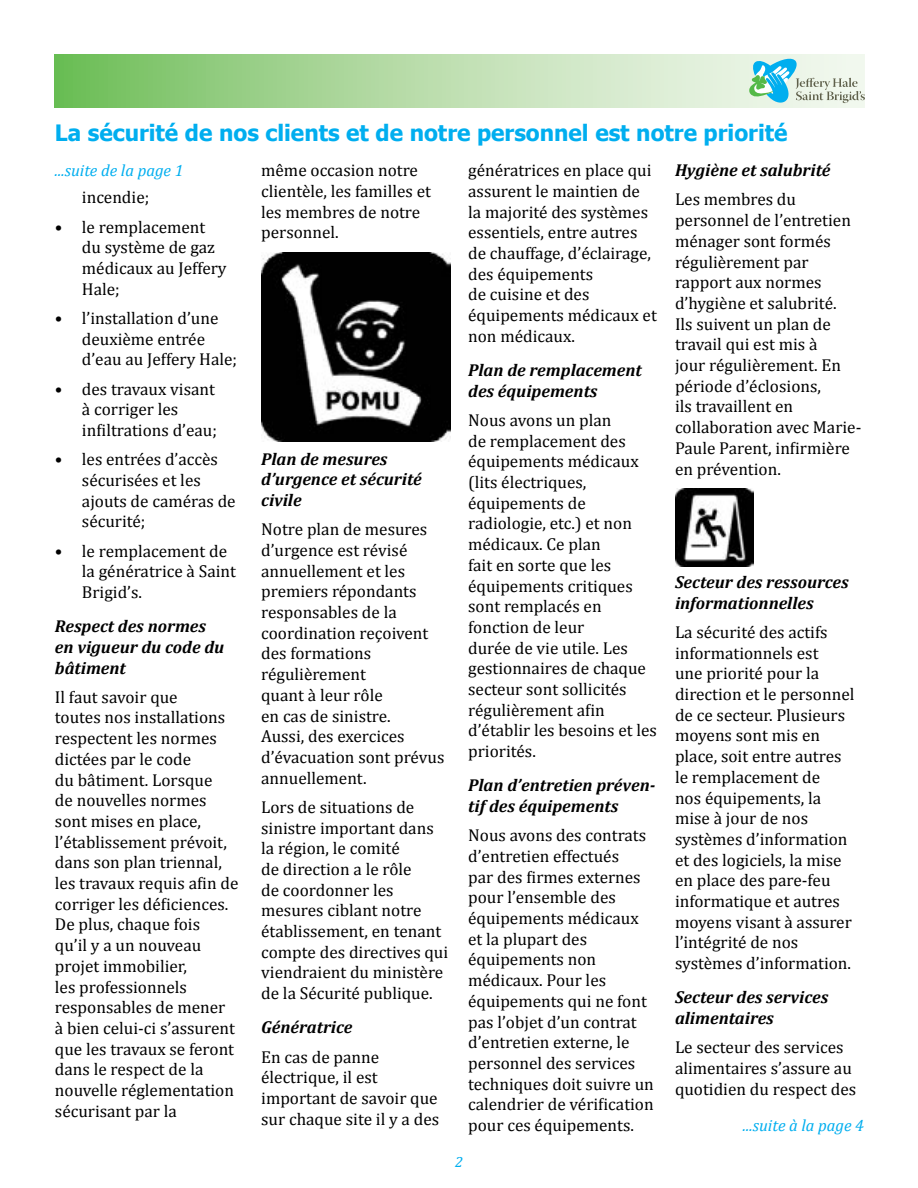
<style>
.page{position:relative;width:918px;height:1188px;background:#fff}
.page>*{position:absolute;margin:0;border:0;box-sizing:border-box;transform-origin:0 0}
.t1{font:700 22.5px "Tahoma";color:#00aeef}
.t2{font:17.25px/20.7px "Cambria";color:#000}
.t3{font:italic 700 17.25px/20.7px "Cambria";color:#000}
.t4{font:italic 16.5px "Cambria";color:#00aeef}
.t5{font:italic 15px "Cambria";color:#00aeef}
</style>
<div class="page">
<div style="left:55px;top:54px;width:810px;height:53px;background:linear-gradient(to right,#76c05f,#fefcfc)"></div>
<svg style="left:747px;top:57px;width:118px;height:47px;background:#b9deda"></svg>
<img style="left:261px;top:252px;width:189px;height:189px">
<img style="left:675px;top:488px;width:79px;height:79px">
<h1 class="t1" style="left:55px;top:117px;width:734px">La sécurité de nos clients et de notre personnel est notre priorité</h1>
<p class="t4" style="left:55px;top:158px;width:130px">...suite de la page 1</p>
<p class="t2" style="left:82px;top:187px;width:69px">incendie;</p>
<p class="t2" style="left:82px;top:216px;width:146px;text-indent:-27px">• le remplacement du système de gaz médicaux au Jeffery<br>Hale;</p>
<p class="t2" style="left:82px;top:308px;width:157px;text-indent:-27px">• l’installation d’une deuxième entrée d’eau au Jeffery Hale;</p>
<p class="t2" style="left:82px;top:378px;width:137px;text-indent:-27px">• des travaux visant à corriger les infiltrations d’eau;</p>
<p class="t2" style="left:82px;top:449px;width:155px;text-indent:-27px">• les entrées d’accès sécurisées et les ajouts de caméras de sécurité;</p>
<p class="t2" style="left:82px;top:540px;width:156px;text-indent:-27px">• le remplacement de la génératrice à Saint<br>Brigid’s.</p>
<p class="t3" style="left:55px;top:615px;width:171px">Respect des normes en vigueur du code du bâtiment</p>
<p class="t2" style="left:55px;top:686px;width:185px">Il faut savoir que<br>toutes nos installations respectent les normes dictées par le code<br>du bâtiment. Lorsque<br>de nouvelles normes sont mises en place, l’établissement prévoit, dans son plan triennal, les travaux requis afin de corriger les déficiences.<br>De plus, chaque fois<br>qu’il y a un nouveau projet immobilier,<br>les professionnels responsables de mener<br>à bien celui-ci s’assurent que les travaux se feront dans le respect de la nouvelle réglementation sécurisant par la</p>
<p class="t3" style="left:675px;top:159px;width:157px">Hygiène et salubrité</p>
<p class="t2" style="left:675px;top:189px;width:188px">Les membres du personnel de l’entretien ménager sont formés régulièrement par rapport aux normes d’hygiène et salubrité.<br>Ils suivent un plan de travail qui est mis à<br>jour régulièrement. En période d’éclosions,<br>ils travaillent en collaboration avec Marie-<br>Paule Parent, infirmière en prévention.</p>
<p class="t2" style="left:261px;top:160px;width:171px">même occasion notre clientèle, les familles et les membres de notre personnel.</p>
<p class="t2" style="left:468px;top:160px;width:190px">génératrices en place qui assurent le maintien de la majorité des systèmes essentiels, entre autres de chauffage, d’éclairage, des équipements<br>de cuisine et des équipements médicaux et non médicaux.</p>
<p class="t3" style="left:468px;top:359px;width:175px">Plan de remplacement des équipements</p>
<p class="t2" style="left:468px;top:410px;width:190px">Nous avons un plan<br>de remplacement des équipements médicaux (lits électriques, équipements de radiologie, etc.) et non médicaux. Ce plan<br>fait en sorte que les équipements critiques sont remplacés en fonction de leur<br>durée de vie utile. Les gestionnaires de chaque secteur sont sollicités régulièrement afin d’établir les besoins et les priorités.</p>
<p class="t3" style="left:468px;top:775px;width:189px">Plan d’entretien préven&shy;tif des équipements</p>
<p class="t2" style="left:468px;top:825px;width:187px">Nous avons des contrats d’entretien effectués<br>par des firmes externes pour l’ensemble des équipements médicaux et la plupart des équipements non médicaux. Pour les équipements qui ne font pas l’objet d’un contrat d’entretien externe, le personnel des services techniques doit suivre un calendrier de vérification pour ces équipements.</p>
<p class="t3" style="left:261px;top:448px;width:162px">Plan de mesures d’urgence et sécurité civile</p>
<p class="t2" style="left:261px;top:519px;width:185px">Notre plan de mesures d’urgence est révisé annuellement et les premiers répondants responsables de la coordination reçoivent des formations régulièrement<br>quant à leur rôle<br>en cas de sinistre.<br>Aussi, des exercices d’évacuation sont prévus annuellement.</p>
<p class="t2" style="left:261px;top:797px;width:189px">Lors de situations de sinistre important dans la région, le comité<br>de direction a le rôle<br>de coordonner les mesures ciblant notre établissement, en tenant compte des directives qui viendraient du ministère de la Sécurité publique.</p>
<p class="t3" style="left:261px;top:1017px;width:93px">Génératrice</p>
<p class="t2" style="left:261px;top:1046px;width:180px">En cas de panne électrique, il est important de savoir que sur chaque site il y a des</p>
<p class="t3" style="left:675px;top:571px;width:175px">Secteur des ressources informationnelles</p>
<p class="t2" style="left:675px;top:622px;width:181px">La sécurité des actifs informationnels est<br>une priorité pour la direction et le personnel de ce secteur. Plusieurs moyens sont mis en place, soit entre autres le remplacement de<br>nos équipements, la mise à jour de nos systèmes d’information et des logiciels, la mise en place des pare-feu informatique et autres moyens visant à assurer l’intégrité de nos systèmes d’information.</p>
<p class="t3" style="left:675px;top:987px;width:155px">Secteur des services alimentaires</p>
<p class="t2" style="left:675px;top:1037px;width:183px">Le secteur des services alimentaires s’assure au quotidien du respect des</p>
<p class="t4" style="left:743px;top:1113px;width:122px">...suite à la page 4</p>
<p class="t5" style="left:455px;top:1151px;width:9px">2</p>
</div>
